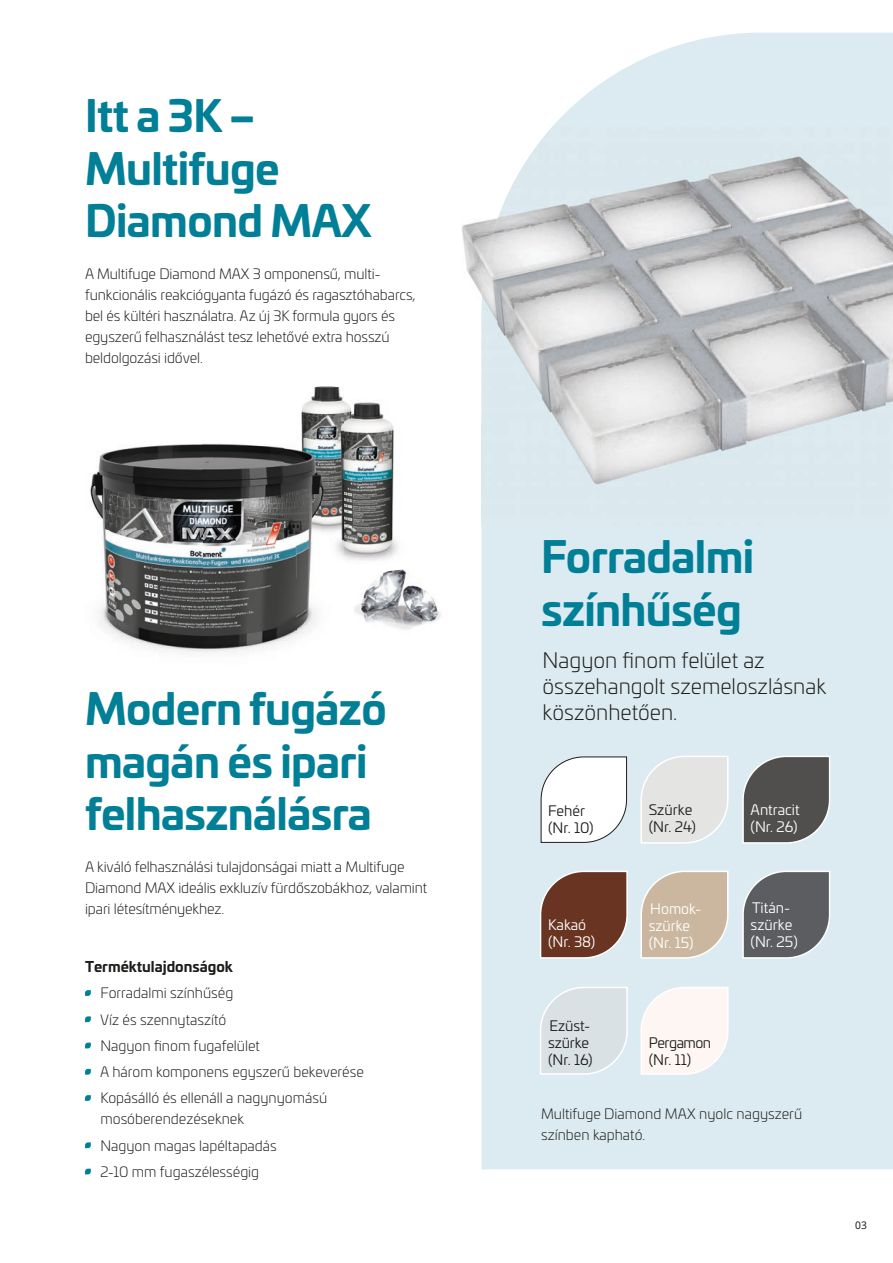
<style>
.page{position:relative;width:893px;height:1263px;background:#fff}
.page>*{position:absolute;margin:0;border:0;box-sizing:border-box;transform-origin:0 0}
.t1{font:700 42.6px/52.5px "Univia Pro";letter-spacing:-.015em;color:#007f97}
.t2{font:300 21.15px/26.2px "Univia Pro";color:#1d1d1b}
.t3{font:300 14.25px/21px "Univia Pro";letter-spacing:-.005em;color:#1d1d1b}
.t4{font:14.25px/17.1px "Univia Pro";color:#fff}
.t5{font:14.25px/17.1px "Univia Pro";color:#1d1d1b}
.t6{font:700 14.25px "Univia Pro";color:#1d1d1b}
.t7{font:14.25px/17.1px "Univia Pro";letter-spacing:-.035em;color:#1d1d1b}
.t8{font:10.5px "Noto Sans";color:#1d1d1b}
</style>
<div class="page">
<div style="left:481px;top:33px;width:412px;height:1136px;background:#dcebf1"></div>
<img style="left:461px;top:221px;width:20px;height:73px">
<img style="left:481px;top:126px;width:412px;height:398px">
<svg style="left:541px;top:756px;width:86px;height:87px"></svg>
<svg style="left:539px;top:986px;width:90px;height:89px;background:#dce3e8"></svg>
<svg style="left:640px;top:755px;width:89px;height:89px;background:#e4e6e6"></svg>
<svg style="left:539px;top:870px;width:90px;height:89px;background:#81584a"></svg>
<svg style="left:741px;top:755px;width:90px;height:89px;background:#6d6f6f"></svg>
<svg style="left:640px;top:870px;width:89px;height:89px;background:#d0c1ae"></svg>
<svg style="left:640px;top:986px;width:89px;height:89px"></svg>
<svg style="left:741px;top:870px;width:90px;height:89px;background:#767a7e"></svg>
<img style="left:382px;top:570px;width:55px;height:36px">
<img style="left:357px;top:575px;width:25px;height:31px">
<img style="left:354px;top:606px;width:87px;height:24px">
<img style="left:316px;top:386px;width:20px;height:1px">
<img style="left:362px;top:402px;width:32px;height:74px">
<img style="left:343px;top:476px;width:62px;height:95px">
<img style="left:343px;top:401px;width:19px;height:140px">
<img style="left:90px;top:443px;width:206px;height:210px">
<img style="left:296px;top:541px;width:21px;height:94px">
<img style="left:301px;top:387px;width:39px;height:51px">
<img style="left:285px;top:438px;width:37px;height:103px">
<img style="left:322px;top:388px;width:21px;height:168px">
<svg style="left:85px;top:990px;width:6px;height:6px"></svg>
<svg style="left:85px;top:1016px;width:6px;height:6px"></svg>
<svg style="left:85px;top:1043px;width:6px;height:5px"></svg>
<svg style="left:85px;top:1069px;width:6px;height:6px"></svg>
<svg style="left:85px;top:1095px;width:6px;height:6px"></svg>
<svg style="left:85px;top:1142px;width:6px;height:6px"></svg>
<svg style="left:85px;top:1169px;width:6px;height:5px"></svg>
<h1 class="t1" style="left:85px;top:87px;width:288px">Itt a 3K –<br>Multifuge<br>Diamond MAX</h1>
<p class="t3" style="left:85px;top:263px;width:332px">A Multifuge Diamond MAX 3 omponensű, multi&shy;funkcionális reakciógyanta fugázó és ragasztóhabarcs, bel és kültéri használatra. Az új 3K formula gyors és egyszerű felhasználást tesz lehetővé extra hosszú beldolgozási idővel.</p>
<h1 class="t1" style="left:85px;top:680px;width:303px">Modern fugázó magán és ipari felhasználásra</h1>
<p class="t3" style="left:85px;top:856px;width:344px">A kiváló felhasználási tulajdonságai miatt a Multifuge<br>Diamond MAX ideális exkluzív fürdőszobákhoz, valamint ipari létesítményekhez.</p>
<p class="t6" style="left:85px;top:955px;width:149px">Terméktulajdonságok</p>
<p class="t3" style="left:100px;top:979px;width:265px;line-height:26.2px">Forradalmi színhűség<br>Víz és szennytaszító<br>Nagyon finom fugafelület<br>A három komponens egyszerű bekeverése<br>Kopásálló és ellenáll a nagynyomású</p>
<p class="t3" style="left:100px;top:1105px;width:178px;line-height:26.2px">mosóberendezéseknek<br>Nagyon magas lapéltapadás<br>2-10 mm fugaszélességig</p>
<h1 class="t1" style="left:541px;top:528px;width:215px">Forradalmi színhűség</h1>
<h2 class="t2" style="left:543px;top:646px;width:285px">Nagyon finom felület az összehangolt szemeloszlásnak köszönhetően.</h2>
<p class="t5" style="left:548px;top:802px;width:47px">Fehér (Nr. 10)</p>
<p class="t4" style="left:548px;top:916px;width:49px">Kakaó (Nr. 38)</p>
<p class="t5" style="left:548px;top:1016px;width:46px">Ezüst&shy;szürke (Nr. 16)</p>
<p class="t5" style="left:649px;top:801px;width:49px">Szürke (Nr. 24)</p>
<p class="t4" style="left:649px;top:899px;width:54px">Homok&shy;szürke (Nr. 15)</p>
<p class="t7" style="left:649px;top:1034px;width:64px">Pergamon (Nr. 11)</p>
<p class="t4" style="left:751px;top:801px;width:51px">Antracit (Nr. 26)</p>
<p class="t4" style="left:751px;top:898px;width:49px">Titán&shy;szürke (Nr. 25)</p>
<p class="t3" style="left:541px;top:1103px;width:263px">Multifuge Diamond MAX nyolc nagyszerű színben kapható.</p>
<p class="t8" style="left:855px;top:1218px;width:13px">03</p>
</div>
